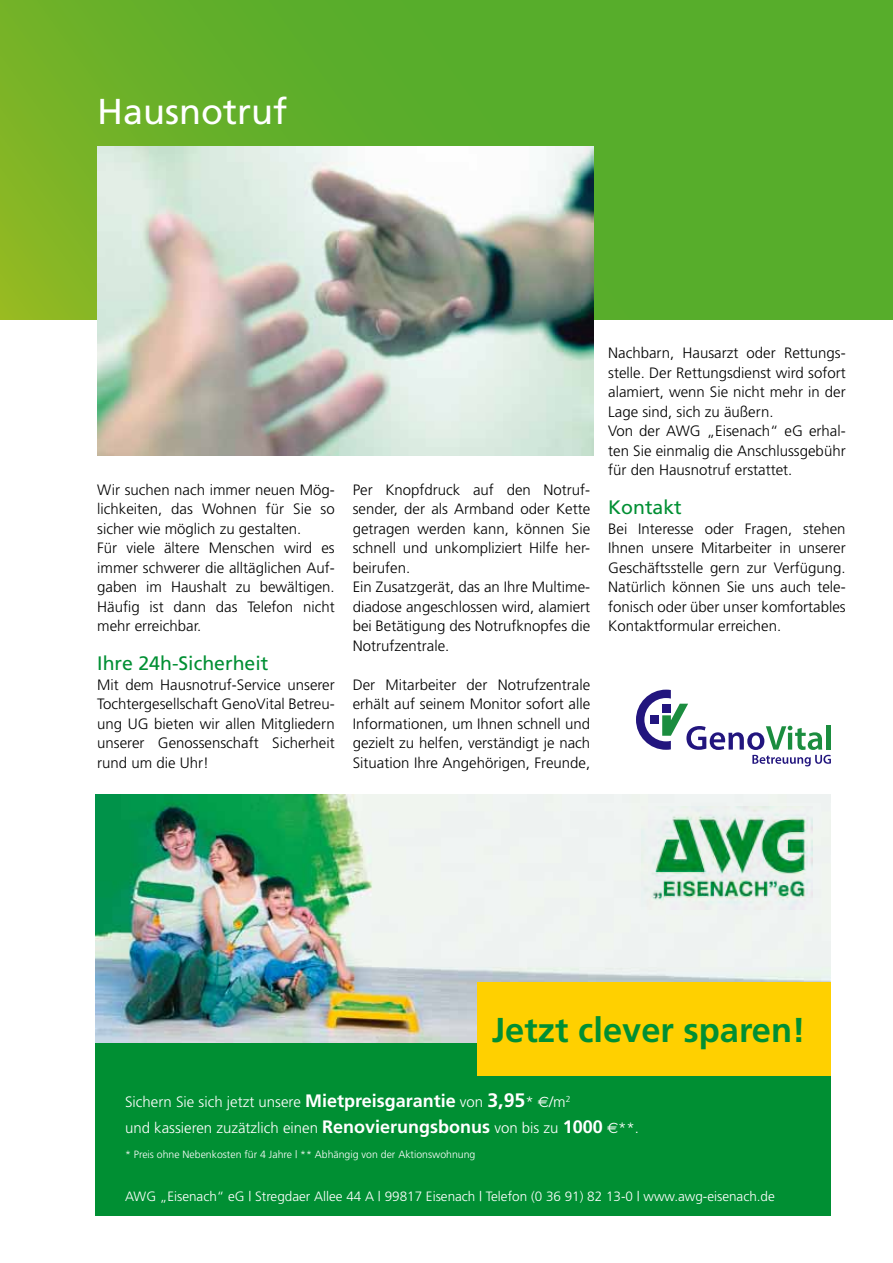
<style>
.page{position:relative;width:893px;height:1263px;background:#fff}
.page>*{position:absolute;margin:0;border:0;box-sizing:border-box;transform-origin:0 0}
.t1{font:36px "Frutiger";color:#fff}
.t2{font:700 34.5px "Frutiger";color:#008f33}
.t3{font:19.5px "Frutiger";color:#008f33}
.t4{font:300 15px/19.5px "Frutiger";color:#000}
.t5{font:300 15px/25.5px "Frutiger";color:#fff}
.t6{font:300 13.5px "Frutiger";color:#fff}
.t7{font:300 10.5px "Frutiger";color:#fff}
.s1{font-weight:700;font-size:18px}
.s2{font-weight:700;font-size:19.5px}
.s3{font-family:"Euro Sans";font-weight:400}
</style>
<div class="page">
<svg style="left:0;top:0;width:893px;height:319px;background:#5fae2a"></svg>
<div style="left:95px;top:795px;width:736px;height:421px;background:#008f33"></div>
<img style="left:96px;top:795px;width:735px;height:248px">
<div style="left:478px;top:982px;width:353px;height:93px;background:#ffd000"></div>
<img style="left:642px;top:807px;width:170px;height:102px">
<svg style="left:636px;top:690px;width:195px;height:76px"></svg>
<img style="left:97px;top:147px;width:496px;height:309px">
<h1 class="t1" style="left:97px;top:90px;width:192px">Hausnotruf</h1>
<p class="t4" style="left:97px;top:480px;width:239px">Wir suchen nach immer neuen Mög&shy;lichkeiten, das Wohnen für Sie so sicher wie möglich zu gestalten.<br>Für viele ältere Menschen wird es immer schwerer die alltäglichen Auf&shy;gaben im Haushalt zu bewältigen.<br>Häufig ist dann das Telefon nicht mehr erreichbar.</p>
<h3 class="t3" style="left:97px;top:652px;width:173px">Ihre 24h-Sicherheit</h3>
<p class="t4" style="left:97px;top:675px;width:239px;text-align:justify">Mit dem Hausnotruf-Service unserer Tochtergesellschaft GenoVital Betreu&shy;ung UG bieten wir allen Mitgliedern unserer Genossenschaft Sicherheit rund um die Uhr!</p>
<p class="t4" style="left:353px;top:480px;width:239px">Per Knopfdruck auf den Notruf&shy;sender, der als Armband oder Kette getragen werden kann, können Sie schnell und unkompliziert Hilfe her&shy;beirufen.<br>Ein Zusatzgerät, das an Ihre Multime&shy;diadose angeschlossen wird, alamiert bei Betätigung des Notrufknopfes die<br>Notrufzentrale.</p>
<p class="t4" style="left:353px;top:675px;width:239px;text-align:justify">Der Mitarbeiter der Notrufzentrale erhält auf seinem Monitor sofort alle Informationen, um Ihnen schnell und gezielt zu helfen, verständigt je nach Situation Ihre Angehörigen, Freunde,</p>
<p class="t4" style="left:608px;top:343px;width:239px">Nachbarn, Hausarzt oder Rettungs&shy;stelle. Der Rettungsdienst wird sofort alamiert, wenn Sie nicht mehr in der Lage sind, sich zu äußern.<br>Von der AWG „Eisenach“ eG erhal&shy;ten Sie einmalig die Anschlussgebühr für den Hausnotruf erstattet.</p>
<h3 class="t3" style="left:608px;top:496px;width:75px">Kontakt</h3>
<p class="t4" style="left:608px;top:519px;width:239px;text-align:justify">Bei Interesse oder Fragen, stehen Ihnen unsere Mitarbeiter in unserer Geschäftsstelle gern zur Verfügung.<br>Natürlich können Sie uns auch tele&shy;fonisch oder über unser komfortables Kontaktformular erreichen.</p>
<h2 class="t2" style="left:492px;top:1010px;width:315px">Jetzt clever sparen!</h2>
<p class="t5" style="left:125px;top:1089px;width:516px">Sichern Sie sich jetzt unsere <span class="s1">Mietpreisgarantie</span> von <span class="s2">3,95</span>* <span class="s3">€</span>/m<sup>2<br></sup>und kassieren zuzätzlich einen <span class="s1">Renovierungsbonus</span> von bis zu <span class="s1">1000</span> <span class="s3">€</span>**.</p>
<p class="t7" style="left:125px;top:1148px;width:352px">* Preis ohne Nebenkosten für 4 Jahre | ** Abhängig von der Aktionswohnung</p>
<p class="t6" style="left:125px;top:1189px;width:651px">AWG „Eisenach“ eG | Stregdaer Allee 44 A | 99817 Eisenach | Telefon (0 36 91) 82 13-0 | www.awg-eisenach.de</p>
</div>
